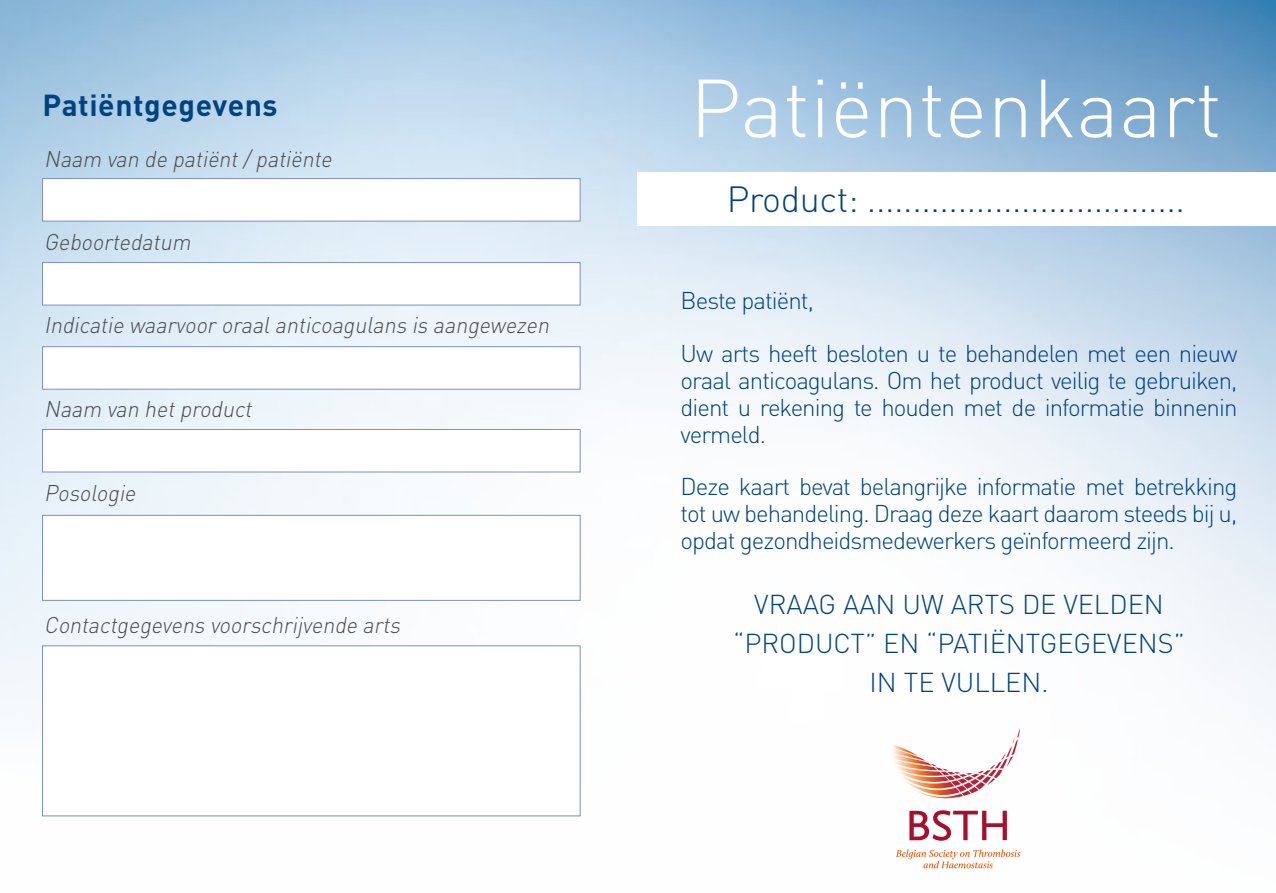
<style>
.page{position:relative;width:1276px;height:893px;background:#fff}
.page>*{position:absolute;margin:0;border:0;box-sizing:border-box;transform-origin:0 0}
.t1{font:300 81px "DIN";letter-spacing:.005em;color:#fff}
.t2{font:300 36px "DIN";letter-spacing:-.01em;color:#004380}
.t3{font:700 30px "DIN";letter-spacing:.02em;color:#004380}
.t4{font:300 27px/39px "DIN";color:#004380;text-align:center}
.t5{font:300 24px/27px "DIN";letter-spacing:-.04em;color:#004380;text-align:justify}
.t6{font:italic 300 22.5px "DIN";color:#4b4b4d;scale:.95 1}
</style>
<div class="page">
<img style="left:0;top:0;width:1276px;height:869px">
<div style="left:638px;top:173px;width:638px;height:53px;background:#fff"></div>
<div style="left:42px;top:178px;width:538px;height:43px;background:#fff;border:1px solid #7d90b9"></div>
<div style="left:42px;top:262px;width:538px;height:43px;background:#fff;border:1px solid #7d90b9"></div>
<div style="left:42px;top:346px;width:538px;height:43px;background:#fff;border:1px solid #7d90b9"></div>
<div style="left:42px;top:429px;width:538px;height:43px;background:#fff;border:1px solid #7d90b9"></div>
<div style="left:42px;top:515px;width:538px;height:86px;background:#fff;border:1px solid #7d90b9"></div>
<div style="left:42px;top:645px;width:538px;height:171px;background:#fff;border:1px solid #7d90b9"></div>
<svg style="left:891px;top:728px;width:128px;height:73px"></svg>
<svg style="left:896px;top:849px;width:124px;height:19px"></svg>
<svg style="left:909px;top:810px;width:98px;height:31px"></svg>
<p class="t3" style="left:43px;top:86px;width:236px">Patiëntgegevens</p>
<p class="t6" style="left:44px;top:145px;width:309px">Naam van de patiënt/patiënte</p>
<p class="t6" style="left:44px;top:228px;width:160px">Geboortedatum</p>
<p class="t6" style="left:44px;top:311px;width:538px">Indicatie waarvoororaalanticoagulans is aangewezen</p>
<p class="t6" style="left:44px;top:395px;width:225px">Naam van hetproduct</p>
<p class="t6" style="left:44px;top:479px;width:103px">Posologie</p>
<p class="t6" style="left:44px;top:611px;width:381px">Contactgegevens voorschrijvende arts</p>
<p class="t1" style="left:690px;top:58px;width:534px">Patiëntenkaart</p>
<p class="t2" style="left:727px;top:176px;width:459px">Product: ...................................</p>
<p class="t5" style="left:680px;top:287px;width:135px">Beste patiënt,</p>
<p class="t5" style="left:680px;top:339px;width:558px">Uw arts heeft besloten u te behandelen met een nieuw oraal anticoagulans. Om het product veilig te gebruiken, dient u rekening te houden met de informatie binnenin vermeld.</p>
<p class="t5" style="left:680px;top:473px;width:558px">Deze kaart bevat belangrijke informatie met betrekking tot uw behandeling. Draag deze kaart daarom steeds bij u, opdat gezondheidsmedewerkers geïnformeerd zijn.</p>
<p class="t4" style="left:733px;top:584px;width:453px">VRAAG AAN UW ARTS DE VELDEN “PRODUCT” EN “PATIËNTGEGEVENS”<br>IN TE VULLEN.</p>
</div>
